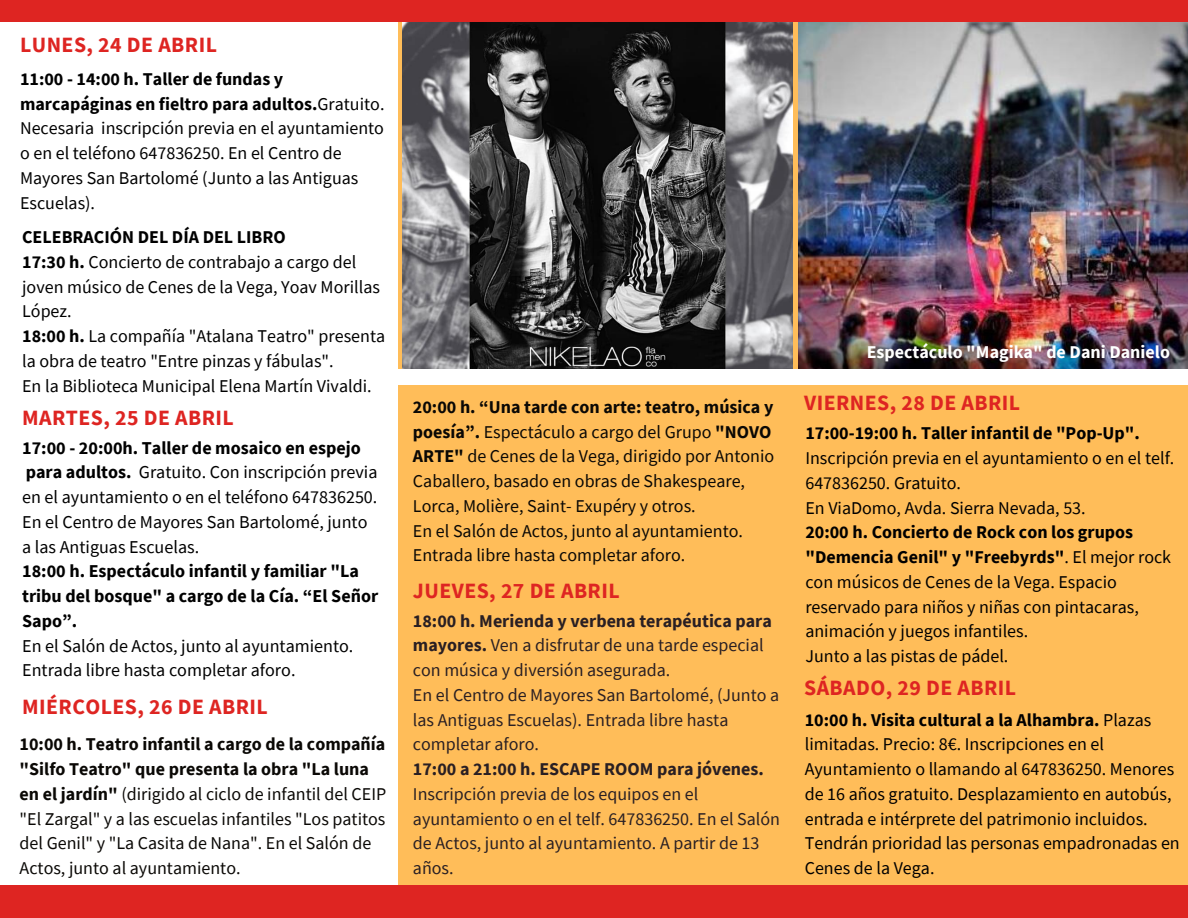
<style>
.page{position:relative;width:1188px;height:918px;background:#ffbd59}
.page>*{position:absolute;margin:0;border:0;box-sizing:border-box;transform-origin:0 0}
.t1{font:700 21.75px "Source Sans Pro";letter-spacing:.02em;color:#de2522}
.t2{font:18.15px/24.8px "Source Sans Pro";color:#000}
.t3{font:700 18.15px/24.8px "Source Sans Pro";color:#000}
.t4{font:18px/24.8px "Source Sans Pro";color:#000}
.t5{font:18px/24.8px "Source Sans Pro";color:#0a0805}
.t6{font:18px/24.8px "Source Sans Pro";color:#291f23}
.t7{font:700 18px "Source Sans Pro";color:#000}
.t8{font:700 18px "Source Sans Pro";color:#291f23}
.t9{font:700 18px "Source Sans Pro";color:#fff}
.s1{font-weight:700}
</style>
<div class="page">
<img style="left:402px;top:21px;width:391px;height:349px">
<div style="left:0;top:21px;width:397px;height:897px;background:#fff"></div>
<img style="left:798px;top:21px;width:390px;height:349px">
<div style="left:0;top:0;width:1188px;height:21px;background:#de2522"></div>
<div style="left:0;top:886px;width:1188px;height:32px;background:#de2522"></div>
<div style="left:396px;top:370px;width:792px;height:15px;background:#fff"></div>
<p class="t1" style="left:20px;top:31px;width:198px">LUNES, 24 DE ABRIL</p>
<p class="t4" style="left:20px;top:66px;width:366px"><span class="s1">11:00 - 14:00 h. Taller de fundas y marcapáginas en fieltro para adultos.</span>Gratuito.<br>Necesaria inscripción previa en el ayuntamiento o en el teléfono 647836250. En el Centro de Mayores San Bartolomé (Junto a las Antiguas Escuelas).</p>
<p class="t4" style="left:22px;top:224px;width:364px"><span class="s1">CELEBRACIÓN DEL DÍA DEL LIBRO<br>17:30 h.</span> Concierto de contrabajo a cargo del joven músico de Cenes de la Vega, Yoav Morillas López.<br><span class="s1">18:00 h.</span> La compañía "Atalana Teatro" presenta la obra de teatro "Entre pinzas y fábulas".<br>En la Biblioteca Municipal Elena Martín Vivaldi.</p>
<p class="t1" style="left:22px;top:403px;width:213px">MARTES, 25 DE ABRIL</p>
<p class="t2" style="left:22px;top:435px;width:357px"><span class="s1">17:00 - 20:00h. Taller de mosaico en espejo para adultos.</span> Gratuito. Con inscripción previa en el ayuntamiento o en el teléfono 647836250.<br>En el Centro de Mayores San Bartolomé, junto a las Antiguas Escuelas.</p>
<p class="t3" style="left:22px;top:559px;width:358px">18:00 h. Espectáculo infantil y familiar "La tribu del bosque" a cargo de la Cía. “El Señor<br>Sapo”.</p>
<p class="t2" style="left:22px;top:633px;width:333px">En el Salón de Actos, junto al ayuntamiento.<br>Entrada libre hasta completar aforo.</p>
<p class="t1" style="left:22px;top:693px;width:247px">MIÉRCOLES, 26 DE ABRIL</p>
<p class="t5" style="left:20px;top:731px;width:368px"><span class="s1">10:00 h. Teatro infantil a cargo de la compañía "Silfo Teatro" que presenta la obra "La luna en el jardín"</span> (dirigido al ciclo de infantil del CEIP "El Zargal" y a las escuelas infantiles "Los patitos del Genil" y "La Casita de Nana". En el Salón de Actos, junto al ayuntamiento.</p>
<p class="t5" style="left:413px;top:394px;width:363px"><span class="s1">20:00 h. “Una tarde con arte: teatro, música y poesía”.</span> Espectáculo a cargo del Grupo <span class="s1">"NOVO ARTE"</span> de Cenes de la Vega, dirigido por Antonio Caballero, basado en obras de Shakespeare, Lorca, Molière, Saint- Exupéry y otros.<br>En el Salón de Actos, junto al ayuntamiento.<br>Entrada libre hasta completar aforo.</p>
<p class="t1" style="left:413px;top:576px;width:208px">JUEVES, 27 DE ABRIL</p>
<p class="t6" style="left:413px;top:608px;width:368px"><span class="s1">18:00 h. Merienda y verbena terapéutica para mayores.</span> Ven a disfrutar de una tarde especial con música y diversión asegurada.<br>En el Centro de Mayores San Bartolomé, (Junto a las Antiguas Escuelas). Entrada libre hasta completar aforo.</p>
<p class="t8" style="left:413px;top:757px;width:353px">17:00 a 21:00 h. ESCAPE ROOM para jóvenes.</p>
<p class="t6" style="left:413px;top:781px;width:369px">Inscripción previa de los equipos en el ayuntamiento o en el telf. 647836250. En el Salón de Actos, junto al ayuntamiento. A partir de 13 años.</p>
<p class="t9" style="left:867px;top:341px;width:305px">Espectáculo "Magika" de Dani Danielo</p>
<p class="t1" style="left:804px;top:389px;width:217px">VIERNES, 28 DE ABRIL</p>
<p class="t7" style="left:805px;top:422px;width:336px">17:00-19:00 h. Taller infantil de "Pop-Up".</p>
<p class="t4" style="left:805px;top:445px;width:371px">Inscripción previa en el ayuntamiento o en el telf.<br>647836250. Gratuito.<br>En ViaDomo, Avda. Sierra Nevada, 53.</p>
<p class="t4" style="left:805px;top:520px;width:367px"><span class="s1">20:00 h. Concierto de Rock con los grupos "Demencia Genil" y "Freebyrds"</span>. El mejor rock con músicos de Cenes de la Vega. Espacio reservado para niños y niñas con pintacaras, animación y juegos infantiles.<br>Junto a las pistas de pádel.</p>
<p class="t1" style="left:804px;top:674px;width:214px">SÁBADO, 29 DE ABRIL</p>
<p class="t4" style="left:805px;top:707px;width:377px"><span class="s1">10:00 h. Visita cultural a la Alhambra.</span> Plazas limitadas. Precio: 8€. Inscripciones en el Ayuntamiento o llamando al 647836250. Menores de 16 años gratuito. Desplazamiento en autobús, entrada e intérprete del patrimonio incluidos.<br>Tendrán prioridad las personas empadronadas en Cenes de la Vega.</p>
</div>
